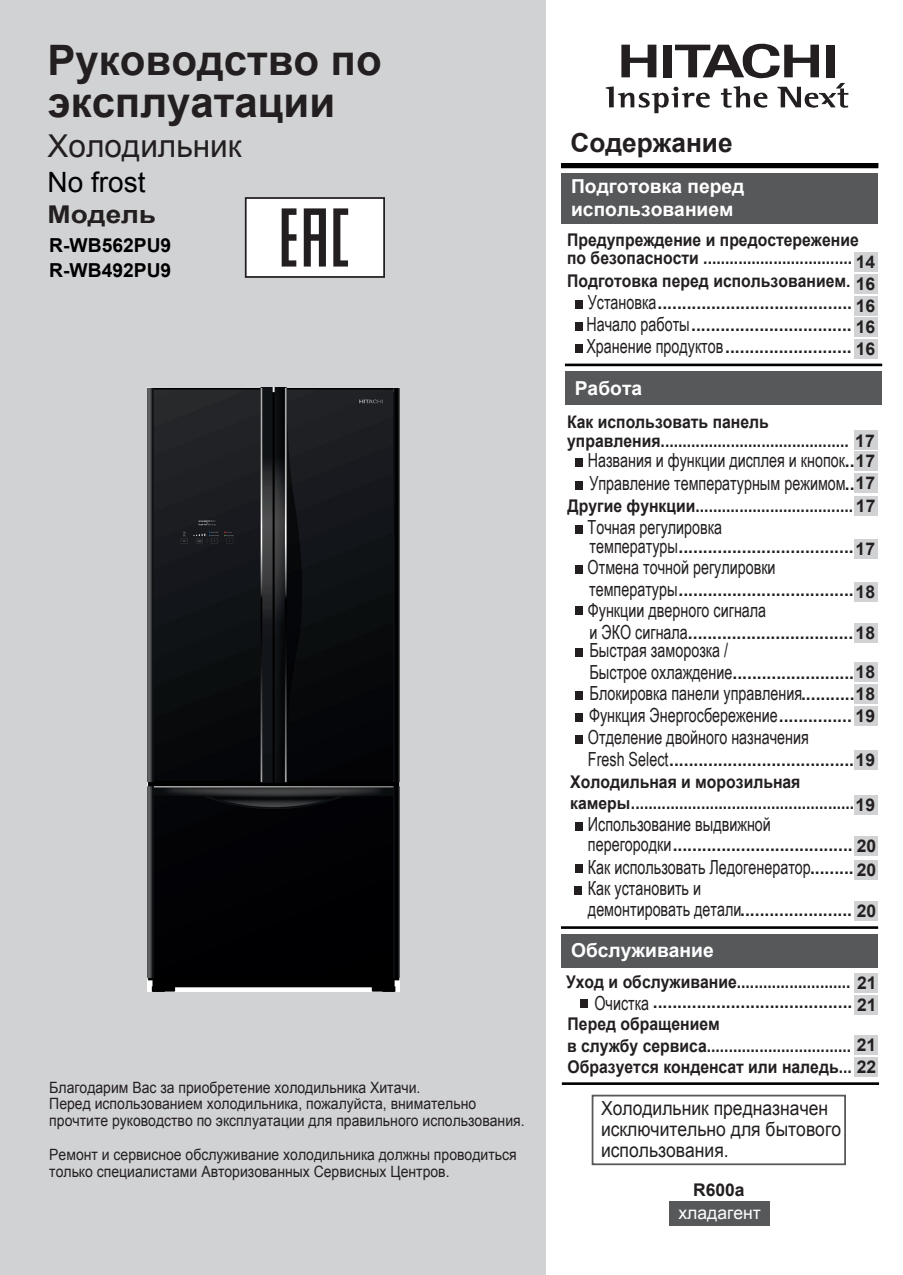
<style>
.page{position:relative;width:903px;height:1275px;background:#fff}
.page>*{position:absolute;margin:0;border:0;box-sizing:border-box;transform-origin:0 0}
.t1{font:700 42px/42px "Arial";color:#231f20}
.t2{font:31.5px "Arial";color:#231f20}
.t3{font:28px "Arial";color:#000001}
.t4{font:700 26.25px "Arial";color:#231f20}
.t5{font:700 24.5px "Arial";color:#231f20;scale:1.14 1}
.t6{font:19.43px/22.4px "Arial Narrow";color:#231f20;text-align:justify;scale:.9 1}
.t7{font:19.43px/21px "Arial";color:#231f20;scale:.9 1}
.t8{font:700 19.25px/23.1px "Arial";color:#fff}
.t9{font:700 19.25px "Arial";color:#000001}
.t10{font:700 17.5px/21.7px "Arial";color:#231f20}
.t11{font:700 17.5px/18.9px "Arial";color:#231f20;scale:.9 1}
.t12{font:17.5px "Arial";color:#fff}
.t13{font:15.58px/16.8px "Arial";color:#231f20;scale:.9 1}
.s1{font-size:15.75px}
.s2{font-family:"Arial Narrow";font-weight:400;font-size:19.43px}
.s3{font-family:"Arial";font-weight:700;font-size:17.5px}
.s4{font-size:16.62px}
</style>
<div class="page">
<div style="left:0;top:0;width:546px;height:1275px;background:#d1d2d4"></div>
<div style="left:592px;top:1095px;width:254px;height:70px;border:2px solid #57585a"></div>
<div style="left:669px;top:1201px;width:100px;height:25px;background:#57585a"></div>
<svg style="left:606px;top:44px;width:242px;height:69px"></svg>
<img style="left:148px;top:388px;width:251px;height:603px">
<div style="left:561px;top:163px;width:317px;height:5px;background:#000001"></div>
<div style="left:854px;top:252px;width:24px;height:19px;background:#d1d2d4"></div>
<div style="left:854px;top:339px;width:24px;height:20px;background:#d1d2d4"></div>
<div style="left:854px;top:274px;width:24px;height:19px;background:#d1d2d4"></div>
<div style="left:854px;top:974px;width:24px;height:19px;background:#d1d2d4"></div>
<div style="left:854px;top:996px;width:24px;height:19px;background:#d1d2d4"></div>
<div style="left:854px;top:1057px;width:24px;height:20px;background:#d1d2d4"></div>
<div style="left:854px;top:496px;width:24px;height:20px;background:#d1d2d4"></div>
<div style="left:854px;top:1035px;width:24px;height:19px;background:#d1d2d4"></div>
<div style="left:561px;top:173px;width:317px;height:50px;background:#57585a"></div>
<div style="left:565px;top:371px;width:317px;height:34px;background:#57585a"></div>
<div style="left:575px;top:301px;width:8px;height:8px;background:#231f20"></div>
<div style="left:575px;top:322px;width:8px;height:9px;background:#231f20"></div>
<div style="left:575px;top:344px;width:8px;height:9px;background:#231f20"></div>
<div style="left:854px;top:296px;width:24px;height:20px;background:#d1d2d4"></div>
<div style="left:854px;top:318px;width:24px;height:19px;background:#d1d2d4"></div>
<hr style="left:565px;top:364px;width:317px;height:2px;background:#000001">
<div style="left:854px;top:430px;width:24px;height:19px;background:#d1d2d4"></div>
<div style="left:575px;top:458px;width:8px;height:9px;background:#231f20"></div>
<div style="left:575px;top:481px;width:8px;height:9px;background:#231f20"></div>
<div style="left:575px;top:525px;width:8px;height:9px;background:#231f20"></div>
<div style="left:575px;top:565px;width:8px;height:9px;background:#231f20"></div>
<div style="left:575px;top:606px;width:8px;height:9px;background:#231f20"></div>
<div style="left:575px;top:648px;width:8px;height:9px;background:#231f20"></div>
<div style="left:575px;top:691px;width:8px;height:8px;background:#231f20"></div>
<div style="left:575px;top:713px;width:8px;height:9px;background:#231f20"></div>
<hr style="left:561px;top:926px;width:317px;height:3px;background:#000001">
<div style="left:575px;top:735px;width:8px;height:9px;background:#231f20"></div>
<div style="left:561px;top:934px;width:317px;height:33px;background:#57585a"></div>
<div style="left:580px;top:999px;width:8px;height:9px;background:#231f20"></div>
<hr style="left:562px;top:1082px;width:317px;height:3px;background:#000001">
<div style="left:854px;top:901px;width:24px;height:20px;background:#d1d2d4"></div>
<div style="left:854px;top:860px;width:24px;height:19px;background:#d1d2d4"></div>
<div style="left:854px;top:837px;width:24px;height:19px;background:#d1d2d4"></div>
<div style="left:854px;top:795px;width:24px;height:20px;background:#d1d2d4"></div>
<div style="left:854px;top:750px;width:24px;height:20px;background:#d1d2d4"></div>
<div style="left:854px;top:706px;width:24px;height:20px;background:#d1d2d4"></div>
<div style="left:854px;top:684px;width:24px;height:19px;background:#d1d2d4"></div>
<div style="left:854px;top:662px;width:24px;height:20px;background:#d1d2d4"></div>
<div style="left:854px;top:624px;width:24px;height:19px;background:#d1d2d4"></div>
<div style="left:854px;top:582px;width:24px;height:19px;background:#d1d2d4"></div>
<div style="left:854px;top:540px;width:24px;height:19px;background:#d1d2d4"></div>
<div style="left:854px;top:474px;width:24px;height:19px;background:#d1d2d4"></div>
<div style="left:854px;top:452px;width:24px;height:19px;background:#d1d2d4"></div>
<div style="left:575px;top:822px;width:8px;height:9px;background:#231f20"></div>
<div style="left:575px;top:864px;width:8px;height:9px;background:#231f20"></div>
<div style="left:574px;top:886px;width:8px;height:9px;background:#231f20"></div>
<div style="left:245px;top:197px;width:140px;height:81px;background:#fff;border:2px solid #231f20"></div>
<svg style="left:333px;top:208px;width:15px;height:59px"></svg>
<svg style="left:304px;top:208px;width:22px;height:59px"></svg>
<svg style="left:282px;top:208px;width:14px;height:59px"></svg>
<h1 class="t1" style="left:48px;top:40px;width:336px">Руководство по эксплуатации</h1>
<h2 class="t2" style="left:48px;top:125px;width:195px">Холодильник</h2>
<h3 class="t3" style="left:48px;top:164px;width:100px">No frost</h3>
<h3 class="t5" style="left:48px;top:198px;width:97px">Модель</h3>
<p class="t9" style="left:49px;top:233px;width:123px">R-WB562PU9</p>
<p class="t9" style="left:49px;top:257px;width:123px">R-WB492PU9</p>
<p class="t13" style="left:49px;top:1079px;width:530px">Благодарим Вас за приобретение холодильника Хитачи.<br>Перед использованием холодильника, пожалуйста, внимательно прочтите руководство по эксплуатации для правильного использования.</p>
<p class="t13" style="left:49px;top:1146px;width:521px">Ремонт и сервисное обслуживание холодильника должны проводиться только специалистами Авторизованных Сервисных Центров.</p>
<h3 class="t4" style="left:571px;top:125px;width:164px">Содержание</h3>
<p class="t8" style="left:571px;top:175px;width:175px">Подготовка перед использованием</p>
<p class="t11" style="left:567px;top:230px;width:344px">Предупреждение и предостережение по безопасности .................................. 14</p>
<p class="t11" style="left:567px;top:272px;width:316px">Подготовка перед использованием<span class="s1">.</span></p>
<p class="t10" style="left:856px;top:273px;width:21px">16</p>
<p class="t10" style="left:586px;top:293px;width:267px;text-align:justify"><span class="s2">Установка</span>........................................<br><span class="s2">Начало работы</span>.................................<br><span class="s2">Хранение продуктов</span>..........................</p>
<p class="t10" style="left:856px;top:296px;width:21px">16<br>16</p>
<p class="t10" style="left:856px;top:338px;width:21px">16</p>
<p class="t8" style="left:575px;top:377px;width:69px">Работа</p>
<p class="t11" style="left:567px;top:413px;width:343px">Как использовать панель управления........................................... 17</p>
<p class="t6" style="left:588px;top:449px;width:321px">Названия и функции дисплея и кнопок<span class="s3">..17</span></p>
<p class="t6" style="left:589px;top:471px;width:319px">Управление температурным режимом<span class="s3">..17</span></p>
<p class="t6" style="left:588px;top:515px;width:151px">Точная регулировка</p>
<p class="t10" style="left:590px;top:536px;width:266px"><span class="s2">температуры</span>....................................</p>
<p class="t6" style="left:588px;top:555px;width:210px">Отмена точной регулировки</p>
<p class="t10" style="left:589px;top:579px;width:266px"><span class="s2">температуры</span>....................................</p>
<p class="t11" style="left:567px;top:497px;width:343px">Другие функции.................................... 17</p>
<p class="t10" style="left:855px;top:539px;width:21px">17</p>
<p class="t10" style="left:855px;top:581px;width:21px">18</p>
<p class="t6" style="left:588px;top:589px;width:200px;line-height:40.2px">Функции дверного сигнала<br>Быстрая заморозка /</p>
<p class="t10" style="left:589px;top:622px;width:287px"><span class="s2">и ЭКО сигнала</span>..................................18</p>
<p class="t10" style="left:589px;top:663px;width:287px"><span class="s2">Быстрое охлаждение</span>.........................18</p>
<p class="t6" style="left:588px;top:681px;width:320px">Блокировка панели управления<span class="s3">...........18<br></span>Функция Энергосбережение<span class="s3">............... 19<br></span>Отделение двойного назначения</p>
<p class="t11" style="left:570px;top:772px;width:317px;line-height:20.8px">Холодильнaя и морозильная <span class="s4">камеры</span>...................................................</p>
<p class="t10" style="left:588px;top:750px;width:289px"><span class="s2">Fresh Select</span>......................................19</p>
<p class="t10" style="left:855px;top:794px;width:21px">19</p>
<p class="t6" style="left:588px;top:812px;width:205px">Использование выдвижной</p>
<p class="t10" style="left:588px;top:834px;width:290px"><span class="s2">перегородки</span>..................................... 20</p>
<p class="t6" style="left:588px;top:855px;width:322px">Как использовать Ледогенератор<span class="s3">......... </span><sub>20</sub></p>
<p class="t6" style="left:588px;top:876px;width:127px">Как установить и</p>
<p class="t10" style="left:588px;top:899px;width:290px"><span class="s2">демонтировать детали</span>....................... 20</p>
<p class="t8" style="left:571px;top:939px;width:144px">Обслуживание</p>
<p class="t10" style="left:568px;top:992px;width:286px;text-indent:27px"><span class="s2">Очистка</span> .........................................<br>Перед обращением</p>
<p class="t11" style="left:566px;top:970px;width:346px;line-height:23.8px;text-align:right">Уход и обслуживание.......................... 21<br>21</p>
<p class="t11" style="left:567px;top:1036px;width:345px">в службу сервиса................................. 21</p>
<p class="t11" style="left:567px;top:1058px;width:344px">Образуется конденсат или наледь... 22</p>
<p class="t7" style="left:601px;top:1098px;width:268px">Холодильник предназначен исключительно для бытового использования.</p>
<p class="t10" style="left:693px;top:1180px;width:53px">R600a</p>
<p class="t12" style="left:678px;top:1201px;width:84px">хладагент</p>
</div>
